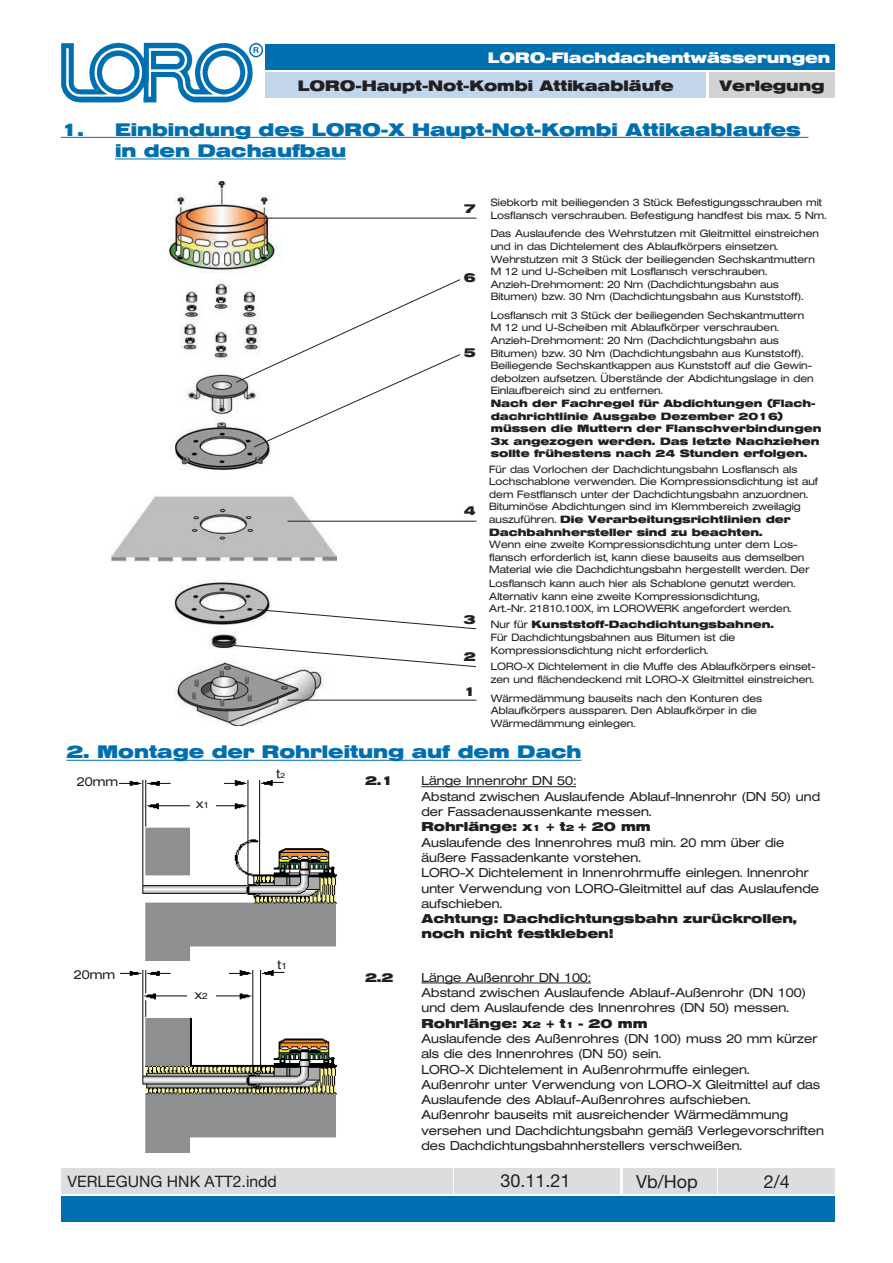
<style>
.page{position:relative;width:893px;height:1263px;background:#fff}
.page>*{position:absolute;margin:0;border:0;box-sizing:border-box;transform-origin:0 0}
.t1{font:700 18px/21.6px "Helvetica Extended BQ";color:#006faf}
.t2{font:18px "Helvetica Neue LT Std";color:#231f20}
.t3{font:15.75px "Helvetica Neue LT Std";color:#231f20}
.t4{font:700 15px "Helvetica Extended BQ";color:#231f20}
.t5{font:700 15px "Helvetica Extended BQ";color:#fff}
.t6{font:300 12.75px/15.3px "Helvetica Extended BQ";color:#231f20}
.t7{font:700 12.75px/15.3px "Helvetica Extended BQ";color:#231f20}
.t8{font:300 10.5px/12.6px "Helvetica Extended BQ";color:#231f20}
.t9{font:700 10.5px/12.6px "Helvetica Extended BQ";color:#231f20}
.s1{font-weight:700}
.s2{font-weight:700;font-size:9px}
.s3{font-size:7.5px}
.s4{font-size:9px}
</style>
<div class="page">
<img style="left:61px;top:42px;width:202px;height:61px">
<div style="left:266px;top:45px;width:569px;height:25px;background:#006faf"></div>
<div style="left:709px;top:72px;width:126px;height:26px;background:#d1d2d4"></div>
<div style="left:266px;top:72px;width:440px;height:26px;background:#c1d5eb"></div>
<div style="left:61px;top:1196px;width:774px;height:26px;background:#006faf"></div>
<div style="left:61px;top:1168px;width:391px;height:25px;background:#dcdddf"></div>
<div style="left:454px;top:1168px;width:166px;height:25px;background:#dcdddf"></div>
<div style="left:623px;top:1168px;width:93px;height:25px;background:#dcdddf"></div>
<div style="left:719px;top:1168px;width:116px;height:25px;background:#dcdddf"></div>
<img style="left:111px;top:182px;width:226px;height:543px">
<hr style="left:61px;top:137px;width:747px;height:1px;background:#006faf">
<hr style="left:115px;top:158px;width:231px;height:1px;background:#006faf">
<hr style="left:288px;top:521px;width:188px;height:1px;background:#231f20">
<hr style="left:288px;top:700px;width:188px;height:1px;background:#231f20">
<hr style="left:254px;top:218px;width:222px;height:1px;background:#231f20">
<svg style="left:228px;top:644px;width:248px;height:23px"></svg>
<svg style="left:256px;top:609px;width:221px;height:21px"></svg>
<img style="left:119px;top:780px;width:218px;height:181px">
<img style="left:120px;top:970px;width:216px;height:182px">
<hr style="left:67px;top:760px;width:514px;height:1px;background:#006faf">
<hr style="left:421px;top:786px;width:155px;height:1px;background:#231f20">
<hr style="left:421px;top:983px;width:170px;height:1px;background:#231f20">
<div style="left:190px;top:799px;width:25px;height:18px;background:#fff"></div>
<div style="left:187px;top:989px;width:29px;height:18px;background:#fff"></div>
<svg style="left:235px;top:279px;width:225px;height:169px"></svg>
<h3 class="t5" style="left:488px;top:49px;width:344px">LORO-Flachdachentwässerungen</h3>
<h3 class="t4" style="left:298px;top:77px;width:377px">LORO-Haupt-Not-Kombi Attikaabläufe</h3>
<h3 class="t4" style="left:719px;top:77px;width:107px">Verlegung</h3>
<h1 class="t1" style="left:115px;top:119px;width:687px;text-indent:-54px">1. Einbindung des LORO-X Haupt-Not-Kombi Attikaablaufes in den Dachaufbau</h1>
<p class="t7" style="left:464px;top:201px;width:13px">7</p>
<p class="t7" style="left:464px;top:270px;width:13px">6</p>
<p class="t7" style="left:464px;top:345px;width:13px">5</p>
<p class="t7" style="left:464px;top:503px;width:13px">4</p>
<p class="t7" style="left:464px;top:612px;width:13px">3</p>
<p class="t7" style="left:464px;top:649px;width:13px">2</p>
<p class="t7" style="left:464px;top:684px;width:13px">1</p>
<p class="t8" style="left:491px;top:196px;width:337px">Siebkorb mit beiliegenden 3 Stück Befestigungsschrauben mit<br>Losflansch verschrauben. Befestigung handfest bis max. 5 Nm.</p>
<p class="t8" style="left:491px;top:228px;width:330px">Das Auslaufende des Wehrstutzen mit Gleitmittel einstreichen und in das Dichtelement des Ablaufkörpers einsetzen.<br>Wehrstutzen mit 3 Stück der beiliegenden Sechskantmuttern M 12 und U-Scheiben mit Losflansch verschrauben.<br>Anzieh-Drehmoment: 20 Nm (Dachdichtungsbahn aus Bitumen) bzw. 30 Nm (Dachdichtungsbahn aus Kunststoff).</p>
<p class="t8" style="left:491px;top:309px;width:324px">Losflansch mit 3 Stück der beiliegenden Sechskantmuttern M 12 und U-Scheiben mit Ablaufkörper verschrauben.<br>Anzieh-Drehmoment: 20 Nm (Dachdichtungsbahn aus Bitumen) bzw. 30 Nm (Dachdichtungsbahn aus Kunststoff).<br>Beiliegende Sechskantkappen aus Kunststoff auf die Gewin&shy;debolzen aufsetzen. Überstände der Abdichtungslage in den Einlaufbereich sind zu entfernen.</p>
<p class="t9" style="left:491px;top:397px;width:332px">Nach der Fachregel für Abdichtungen (Flach&shy;dachrichtlinie Ausgabe Dezember 2016) müssen die Muttern der Flanschverbindungen 3x angezogen werden. Das letzte Nachziehen sollte frühestens nach 24 Stunden erfolgen.</p>
<p class="t8" style="left:489px;top:463px;width:330px">Für das Vorlochen der Dachdichtungsbahn Losflansch als Lochschablone verwenden. Die Kompressionsdichtung ist auf dem Festflansch unter der Dachdichtungsbahn anzuordnen.<br>Bituminöse Abdichtungen sind im Klemmbereich zweilagig auszuführen. <span class="s1">Die Verarbeitungsrichtlinien der Dachbahnhersteller sind zu beachten.</span></p>
<p class="t8" style="left:489px;top:538px;width:322px">Wenn eine zweite Kompressionsdichtung unter dem Los&shy;flansch erforderlich ist, kann diese bauseits aus demselben Material wie die Dachdichtungsbahn hergestellt werden. Der Losflansch kann auch hier als Schablone genutzt werden.<br>Alternativ kann eine zweite Kompressionsdichtung,<br>Art.-Nr. 21810.100X, im LOROWERK angefordert werden.</p>
<p class="t8" style="left:491px;top:619px;width:285px">Nur für <span class="s1">Kunststoff-Dachdichtungsbahnen.<br></span>Für Dachdichtungsbahnen aus Bitumen ist die<br>Kompressionsdichtung nicht erforderlich.</p>
<p class="t8" style="left:491px;top:660px;width:326px">LORO-X Dichtelement in die Muffe des Ablaufkörpers einset&shy;zen und flächendeckend mit LORO-X Gleitmittel einstreichen.</p>
<p class="t8" style="left:491px;top:692px;width:273px">Wärmedämmung bauseits nach den Konturen des<br>Ablaufkörpers aussparen. Den Ablaufkörper in die<br>Wärmedämmung einlegen.</p>
<h1 class="t1" style="left:67px;top:742px;width:516px">2. Montage der Rohrleitung auf dem Dach</h1>
<p class="t6" style="left:421px;top:773px;width:400px">Länge Innenrohr DN 50:<br>Abstand zwischen Auslaufende Ablauf-Innenrohr (DN 50) und der Fassadenaussenkante messen.<br><span class="s1">Rohrlänge: x</span><span class="s2">1</span> <span class="s1">+ t</span><span class="s2">2</span> <span class="s1">+ 20 mm<br></span>Auslaufende des Innenrohres muß min. 20 mm über die äußere Fassadenkante vorstehen.<br>LORO-X Dichtelement in Innenrohrmuffe einlegen. Innenrohr unter Verwendung von LORO-Gleitmittel auf das Auslaufende aufschieben.</p>
<p class="t7" style="left:421px;top:911px;width:377px">Achtung: Dachdichtungsbahn zurückrollen, noch nicht festkleben!</p>
<p class="t6" style="left:276px;top:766px;width:10px">t<span class="s3">2</span></p>
<p class="t7" style="left:365px;top:773px;width:30px">2.1</p>
<p class="t6" style="left:77px;top:774px;width:43px">20mm</p>
<p class="t6" style="left:196px;top:796px;width:15px">x<span class="s4">1</span></p>
<p class="t6" style="left:74px;top:967px;width:43px">20mm</p>
<p class="t6" style="left:195px;top:987px;width:15px">x<span class="s4">2</span></p>
<p class="t6" style="left:278px;top:957px;width:11px">t<span class="s4">1</span></p>
<p class="t7" style="left:365px;top:969px;width:30px">2.2</p>
<p class="t6" style="left:421px;top:970px;width:404px">Länge Außenrohr DN 100:<br>Abstand zwischen Auslaufende Ablauf-Außenrohr (DN 100) und dem Auslaufende des Innenrohres (DN 50) messen.<br><span class="s1">Rohrlänge: x</span><span class="s2">2</span> <span class="s1">+ t</span><span class="s2">1</span> <span class="s1">- 20 mm<br></span>Auslaufende des Außenrohres (DN 100) muss 20 mm kürzer als die des Innenrohres (DN 50) sein.<br>LORO-X Dichtelement in Außenrohrmuffe einlegen.<br>Außenrohr unter Verwendung von LORO-X Gleitmittel auf das Auslaufende des Ablauf-Außenrohres aufschieben.<br>Außenrohr bauseits mit ausreichender Wärmedämmung versehen und Dachdichtungsbahn gemäß Verlegevorschriften des Dachdichtungsbahnherstellers verschweißen.</p>
<h2 class="t3" style="left:67px;top:1172px;width:211px">VERLEGUNG HNK ATT2.indd</h2>
<h1 class="t2" style="left:500px;top:1170px;width:72px">30.11.21</h1>
<h1 class="t2" style="left:636px;top:1170px;width:63px">Vb/Hop</h1>
<h1 class="t2" style="left:764px;top:1171px;width:28px">2/4</h1>
</div>
